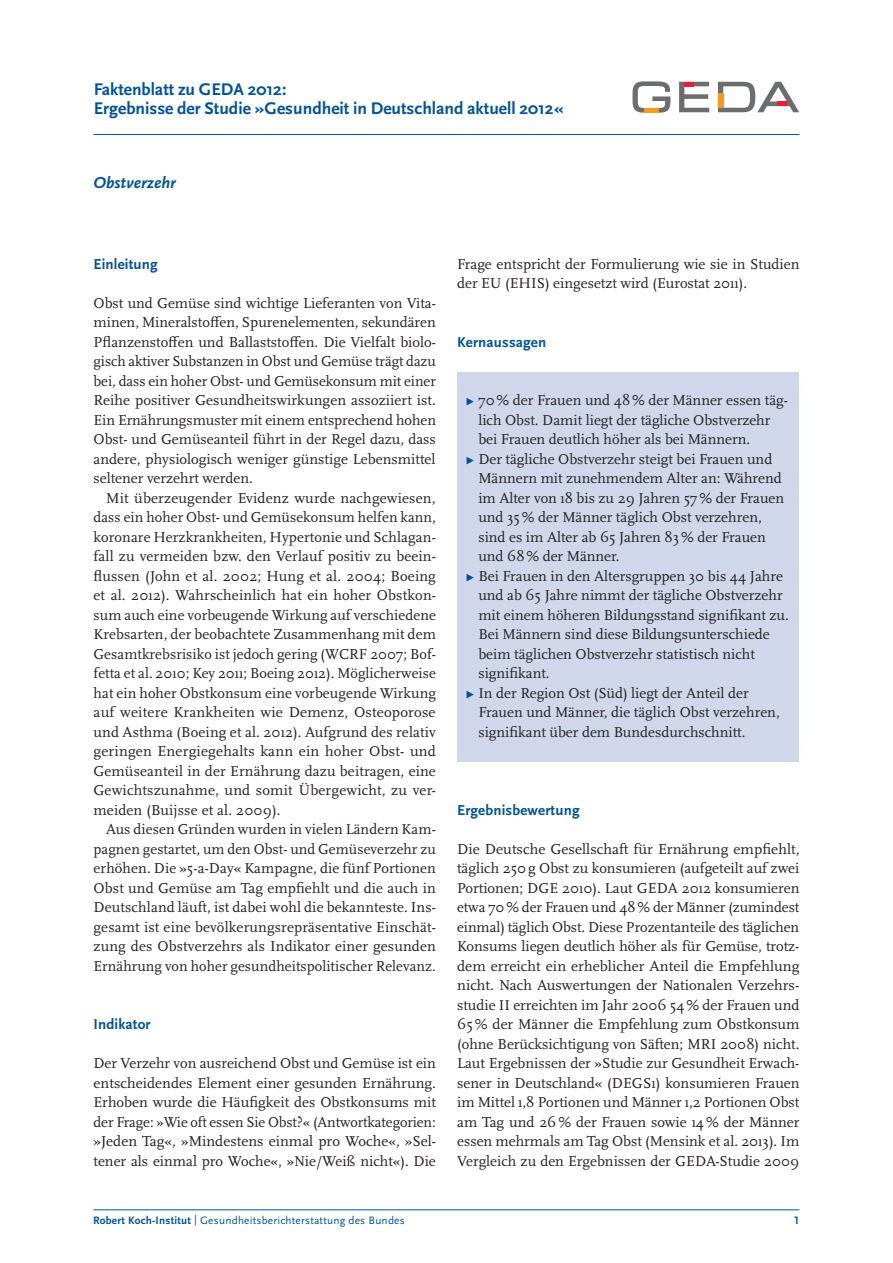
<style>
.page{position:relative;width:893px;height:1263px;background:#fff}
.page>*{position:absolute;margin:0;border:0;box-sizing:border-box;transform-origin:0 0}
.t1{font:700 17.7px/19.5px "Scala Sans Pro";color:#01529a}
.t2{font:italic 700 16.5px "Scala Sans Pro";color:#01529a}
.txt_Flie_text_ohne_E{font:15px/19.5px "Scala Pro";color:#231f20}
.txt_Flie_text{font:15px/19.5px "Scala Pro";letter-spacing:.005em;color:#231f20;text-align:justify}
.t3{font:700 15px "Scala Sans Pro";letter-spacing:.01em;color:#01529a}
.t4{font:11.25px "Scala Sans Pro";letter-spacing:.02em;color:#01529a}
.t5{font:700 11.25px "Scala Sans Pro";color:#01529a}
.s1{color:#01529a}
.s2{font-weight:700}
</style>
<div class="page">
<hr style="left:94px;top:1209px;width:705px;height:1px;background:#01529a">
<hr style="left:94px;top:134px;width:705px;height:1px;background:#01529a">
<svg style="left:632px;top:81px;width:167px;height:32px"></svg>
<div style="left:718px;top:93px;width:5px;height:15px;background:#f79821"></div>
<div style="left:457px;top:372px;width:342px;height:389px;background:#d0d7ea"></div>
<h1 class="t1" style="left:94px;top:79px;width:471px">Faktenblatt zu GEDA 2012:<br>Ergebnisse der Studie »Gesundheit in Deutschland aktuell 2012«</h1>
<h2 class="t2" style="left:94px;top:172px;width:84px">Obstverzehr</h2>
<h2 class="t3" style="left:94px;top:255px;width:66px">Einleitung</h2>
<p class="txt_Flie_text_ohne_E" style="left:94px;top:293px;width:344px;text-align:justify">Obst und Gemüse sind wichtige Lieferanten von Vita&shy;minen, Mineralstoffen, Spurenelementen, sekundären Pflanzenstoffen und Ballaststoffen. Die Vielfalt biolo&shy;gisch aktiver Substanzen in Obst und Gemüse trägt dazu bei, dass ein hoher Obst- und Gemüsekonsum mit einer Reihe positiver Gesundheitswirkungen assoziiert ist.<br>Ein Ernährungsmuster mit einem entsprechend hohen Obst- und Gemüseanteil führt in der Regel dazu, dass andere, physiologisch weniger günstige Lebensmittel seltener verzehrt werden.</p>
<p class="txt_Flie_text" style="left:94px;top:488px;width:344px;text-indent:13px">Mit überzeugender Evidenz wurde nachgewiesen, dass ein hoher Obst- und Gemüsekonsum helfen kann, koronare Herzkrankheiten, Hypertonie und Schlagan&shy;fall zu vermeiden bzw. den Verlauf positiv zu beein&shy;flussen (John et al. 2002; Hung et al. 2004; Boeing et al. 2012). Wahrscheinlich hat ein hoher Obstkon&shy;sum auch eine vorbeugende Wirkung auf verschiedene Krebsarten, der beobachtete Zusammenhang mit dem Gesamtkrebsrisiko ist jedoch gering (WCRF 2007; Bof&shy;fetta et al. 2010; Key 2011; Boeing 2012). Möglicherweise hat ein hoher Obstkonsum eine vorbeugende Wirkung auf weitere Krankheiten wie Demenz, Osteoporose und Asthma (Boeing et al. 2012). Aufgrund des relativ geringen Energiegehalts kann ein hoher Obst- und Gemüseanteil in der Ernährung dazu beitragen, eine Gewichtszunahme, und somit Übergewicht, zu ver&shy;meiden (Buijsse et al. 2009).</p>
<p class="txt_Flie_text" style="left:94px;top:819px;width:344px;text-indent:13px">Aus diesen Gründen wurden in vielen Ländern Kam&shy;pagnen gestartet, um den Obst- und Gemüseverzehr zu erhöhen. Die »5-a-Day« Kampagne, die fünf Portionen Obst und Gemüse am Tag empfiehlt und die auch in Deutschland läuft, ist dabei wohl die bekannteste. Ins&shy;gesamt ist eine bevölkerungsrepräsentative Einschät&shy;zung des Obstverzehrs als Indikator einer gesunden Ernährung von hoher gesundheitspolitischer Relevanz.</p>
<h2 class="t3" style="left:94px;top:1015px;width:59px">Indikator</h2>
<p class="txt_Flie_text_ohne_E" style="left:94px;top:1053px;width:344px;text-align:justify">Der Verzehr von ausreichend Obst und Gemüse ist ein entscheidendes Element einer gesunden Ernährung.<br>Erhoben wurde die Häufigkeit des Obstkonsums mit der Frage: »Wie oft essen Sie Obst?« (Antwortkategorien: »Jeden Tag«, »Mindestens einmal pro Woche«, »Sel&shy;tener als einmal pro Woche«, »Nie/Weiß nicht«). Die</p>
<p class="txt_Flie_text_ohne_E" style="left:457px;top:254px;width:344px">Frage entspricht der Formulierung wie sie in Studien der EU (EHIS) eingesetzt wird (Eurostat 2011).</p>
<h2 class="t3" style="left:457px;top:333px;width:91px">Kernaussagen</h2>
<p class="txt_Flie_text_ohne_E" style="left:478px;top:390px;width:311px;text-indent:-13px"><span class="s1">▶</span> 70 % der Frauen und 48 % der Männer essen täg&shy;lich Obst. Damit liegt der tägliche Obstverzehr bei Frauen deutlich höher als bei Männern.</p>
<p class="txt_Flie_text_ohne_E" style="left:478px;top:449px;width:307px;text-indent:-13px"><span class="s1">▶</span> Der tägliche Obstverzehr steigt bei Frauen und Männern mit zunehmendem Alter an: Während im Alter von 18 bis zu 29 Jahren 57 % der Frauen und 35 % der Männer täglich Obst verzehren, sind es im Alter ab 65 Jahren 83 % der Frauen und 68 % der Männer.</p>
<p class="txt_Flie_text_ohne_E" style="left:478px;top:566px;width:312px;text-indent:-13px"><span class="s1">▶</span> Bei Frauen in den Altersgruppen 30 bis 44 Jahre und ab 65 Jahre nimmt der tägliche Obstverzehr mit einem höheren Bildungsstand signifikant zu.<br>Bei Männern sind diese Bildungsunterschiede beim täglichen Obstverzehr statistisch nicht signifikant.</p>
<p class="txt_Flie_text_ohne_E" style="left:478px;top:683px;width:303px;text-indent:-13px"><span class="s1">▶</span> In der Region Ost (Süd) liegt der Anteil der<br>Frauen und Männer, die täglich Obst verzehren, signifikant über dem Bundesdurchschnitt.</p>
<h2 class="t3" style="left:457px;top:801px;width:124px">Ergebnisbewertung</h2>
<p class="txt_Flie_text_ohne_E" style="left:457px;top:839px;width:344px;text-align:justify">Die Deutsche Gesellschaft für Ernährung empfiehlt, täglich 250g Obst zu konsumieren (aufgeteilt auf zwei Portionen; DGE 2010). Laut GEDA 2012 konsumieren etwa 70% der Frauen und 48% der Männer (zumindest einmal) täglich Obst. Diese Prozentanteile des täglichen Konsums liegen deutlich höher als für Gemüse, trotz&shy;dem erreicht ein erheblicher Anteil die Empfehlung nicht. Nach Auswertungen der Nationalen Verzehrs&shy;studie II erreichten im Jahr 2006 54% der Frauen und 65% der Männer die Empfehlung zum Obstkonsum (ohne Berücksichtigung von Säften; MRI 2008) nicht.<br>Laut Ergebnissen der »Studie zur Gesundheit Erwach&shy;sener in Deutschland« (DEGS1) konsumieren Frauen im Mittel 1,8 Portionen und Männer 1,2 Portionen Obst am Tag und 26% der Frauen sowie 14% der Männer essen mehrmals am Tag Obst (Mensink et al. 2013). Im Vergleich zu den Ergebnissen der GEDA-Studie 2009</p>
<p class="t4" style="left:93px;top:1214px;width:313px"><span class="s2">Robert Koch-Institut</span> | Gesundheitsberichterstattung des Bundes</p>
<p class="t5" style="left:794px;top:1214px;width:7px">1</p>
</div>
